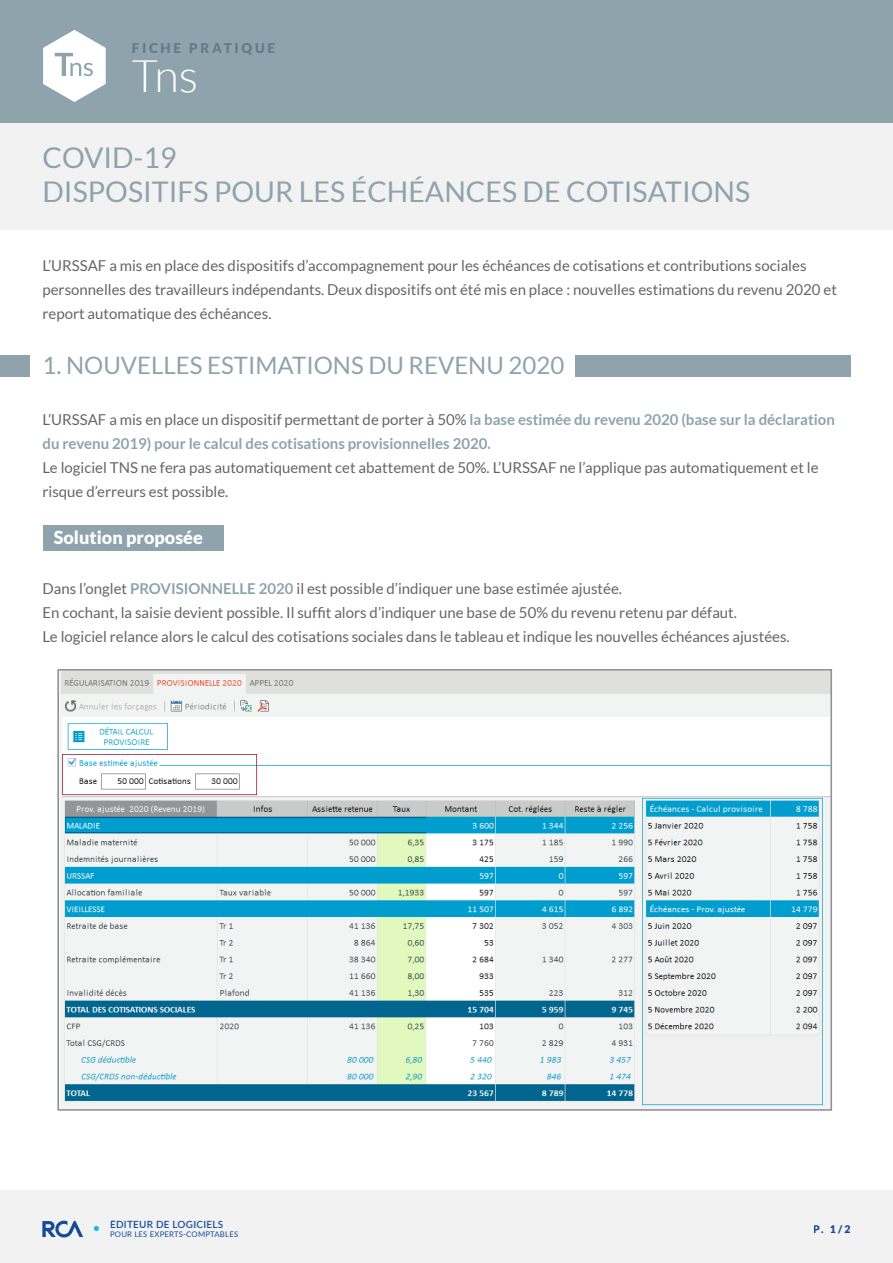
<style>
.page{position:relative;width:893px;height:1263px;background:#fff}
.page>*{position:absolute;margin:0;border:0;box-sizing:border-box;transform-origin:0 0}
.t1{font:300 45px "Lato";color:#fff}
.t2{font:28.5px "Lato";color:#8fa3ad}
.t3{font:24px "Lato";color:#8fa3ad}
.t4{font:900 18px "Lato";color:#fff}
.t5{font:15px/24px "Lato";color:#64646e}
.t6{font:700 15px/24px "Lato";color:#8fa3ad}
.t7{font:900 13.5px "Lato";letter-spacing:.2em;color:#617d8c}
.t8{font:900 10.5px "Lato";color:#174a99}
.t9{font:600 9.9px "Lato";letter-spacing:.025em;color:#174a9a}
.t10{font:7.8px "Lato";letter-spacing:.025em;color:#174a9a}
.s1{font-weight:400;color:#64646e}
.s2{font-weight:700;color:#8fa3ad}
</style>
<div class="page">
<div style="left:0;top:0;width:893px;height:123px;background:#8fa3ad"></div>
<div style="left:0;top:123px;width:893px;height:107px;background:#f2f2f2"></div>
<div style="left:0;top:1191px;width:893px;height:72px;background:#f2f2f2"></div>
<svg style="left:43px;top:30px;width:63px;height:72px"></svg>
<svg style="left:43px;top:1220px;width:40px;height:17px"></svg>
<svg style="left:94px;top:1226px;width:5px;height:5px"></svg>
<div style="left:0;top:355px;width:30px;height:21px;background:#8fa3ad"></div>
<div style="left:575px;top:355px;width:275px;height:21px;background:#8fa3ad"></div>
<img style="left:60px;top:672px;width:769px;height:436px">
<div style="left:57px;top:669px;width:775px;height:442px;border:2px solid #919198"></div>
<div style="left:44px;top:526px;width:180px;height:25px;background:#8fa3ad"></div>
<p class="t7" style="left:132px;top:41px;width:145px">FICHE PRATIQUE</p>
<h1 class="t1" style="left:132px;top:51px;width:68px">Tns</h1>
<p class="t2" style="left:43px;top:141px;width:136px">COVID-19</p>
<p class="t2" style="left:43px;top:176px;width:709px">DISPOSITIFS POUR LES ÉCHÉANCES DE COTISATIONS</p>
<p class="t5" style="left:43px;top:253px;width:796px">L’URSSAF a mis en place des dispositifs d’accompagnement pour les échéances de cotisations et contributions sociales personnelles des travailleurs indépendants. Deux dispositifs ont été mis en place : nouvelles estimations du revenu 2020 et report automatique des échéances.</p>
<p class="t3" style="left:43px;top:352px;width:523px">1. NOUVELLES ESTIMATIONS DU REVENU 2020</p>
<p class="t6" style="left:43px;top:407px;width:794px"><span class="s1">L’URSSAF a mis en place un dispositif permettant de porter à 50%</span> la base estimée du revenu 2020 (base sur la déclaration du revenu 2019) pour le calcul des cotisations provisionnelles 2020.</p>
<p class="t5" style="left:43px;top:455px;width:778px">Le logiciel TNS ne fera pas automatiquement cet abattement de 50%. L’URSSAF ne l’applique pas automatiquement et le risque d’erreurs est possible.</p>
<p class="t4" style="left:54px;top:527px;width:151px">Solution proposée</p>
<p class="t5" style="left:43px;top:577px;width:581px">Dans l’onglet <span class="s2">PROVISIONNELLE 2020</span> il est possible d’indiquer une base estimée ajustée.</p>
<p class="t5" style="left:43px;top:601px;width:696px">En cochant, la saisie devient possible. Il suffit alors d’indiquer une base de 50% du revenu retenu par défaut.</p>
<p class="t5" style="left:43px;top:625px;width:749px">Le logiciel relance alors le calcul des cotisations sociales dans le tableau et indique les nouvelles échéances ajustées.</p>
<p class="t9" style="left:110px;top:1217px;width:115px">ÉDITEUR DE LOGICIELS</p>
<p class="t10" style="left:110px;top:1229px;width:130px">POUR LES EXPERTS-COMPTABLES</p>
<p class="t8" style="left:814px;top:1223px;width:38px">P. 1/2</p>
</div>
